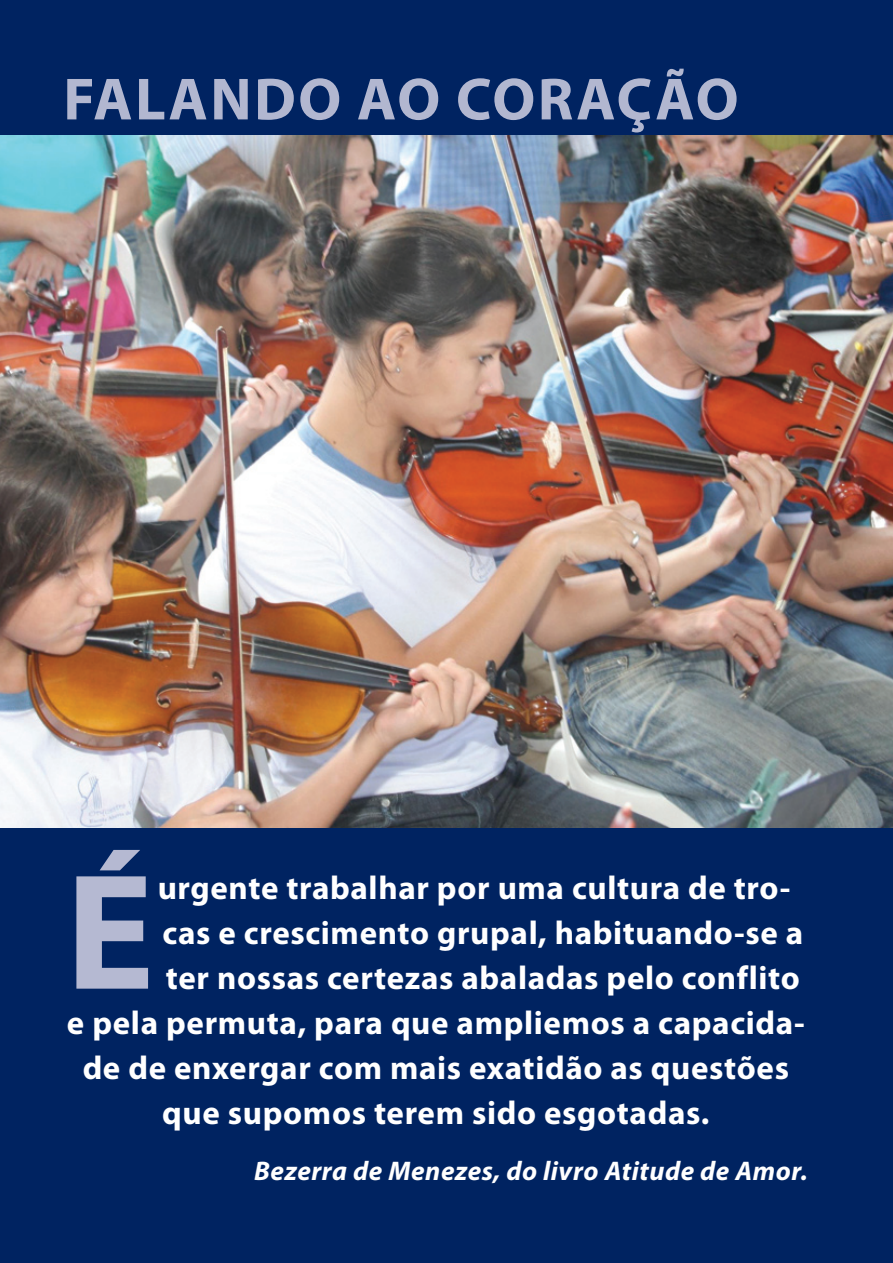
<style>
.page{position:relative;width:893px;height:1263px;background:#002361}
.page>*{position:absolute;margin:0;border:0;box-sizing:border-box;transform-origin:0 0}
.t1{font:700 166.5px "Myriad Pro";color:#b5b9d2}
.t2{font:700 60px "Myriad Pro";letter-spacing:.04em;color:#b5b9d2}
.t3{font:700 33px "Myriad Pro";letter-spacing:.02em;color:#fff}
.t4{font:italic 700 27px "Myriad Pro";letter-spacing:.02em;color:#fff}
</style>
<div class="page">
<img style="left:0;top:135px;width:893px;height:692px">
<h2 class="t2" style="left:63px;top:60px;width:677px">Falando ao Coração</h2>
<h1 class="t1" style="left:65px;top:824px;width:73px">É</h1>
<p class="t3" style="left:158px;top:866px;width:634px">urgente trabalhar por uma cultura de tro-</p>
<p class="t3" style="left:162px;top:911px;width:642px">cas e crescimento grupal, habituando-se a</p>
<p class="t3" style="left:166px;top:956px;width:635px">ter nossas certezas abaladas pelo conflito</p>
<p class="t3" style="left:67px;top:1001px;width:739px">e pela permuta, para que ampliemos a capacida-</p>
<p class="t3" style="left:83px;top:1046px;width:708px">de de enxergar com mais exatidão as questões</p>
<p class="t3" style="left:162px;top:1091px;width:549px">que supomos terem sido esgotadas.</p>
<p class="t4" style="left:254px;top:1153px;width:555px">Bezerra de Menezes, do livro Atitude de Amor.</p>
</div>
